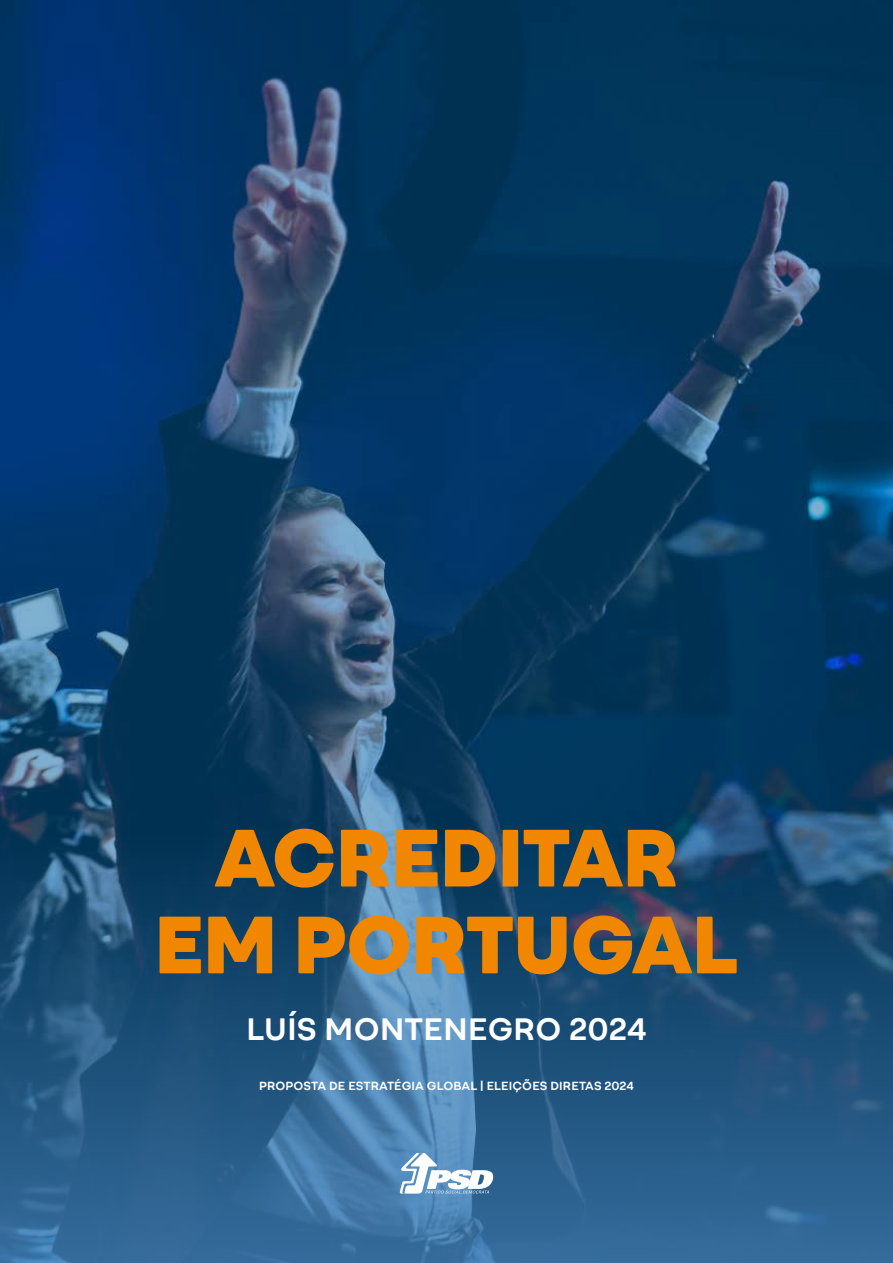
<style>
.page{position:relative;width:893px;height:1263px;background:#fff}
.page>*{position:absolute;margin:0;border:0;box-sizing:border-box;transform-origin:0 0}
.t1{font:900 81px/86.8px "BR Omny";letter-spacing:-.01em;color:#f18700;text-align:center}
.t2{font:600 31.5px "BR Omny";letter-spacing:.01em;color:#fff}
.t3{font:600 12px "BR Omny";letter-spacing:.01em;color:#fff}
</style>
<div class="page">
<img style="left:0;top:0;width:893px;height:765px">
<svg style="left:0;top:765px;width:893px;height:498px;background:#24567e"></svg>
<svg style="left:400px;top:1153px;width:94px;height:40px"></svg>
<h1 class="t1" style="left:154px;top:812px;width:586px">ACREDITAR<br>EM PORTUGAL</h1>
<h2 class="t2" style="left:247px;top:1008px;width:401px">LUÍS MONTENEGRO 2024</h2>
<p class="t3" style="left:259px;top:1078px;width:376px">PROPOSTA DE ESTRATÉGIA GLOBAL | ELEIÇÕES DIRETAS 2024</p>
</div>
